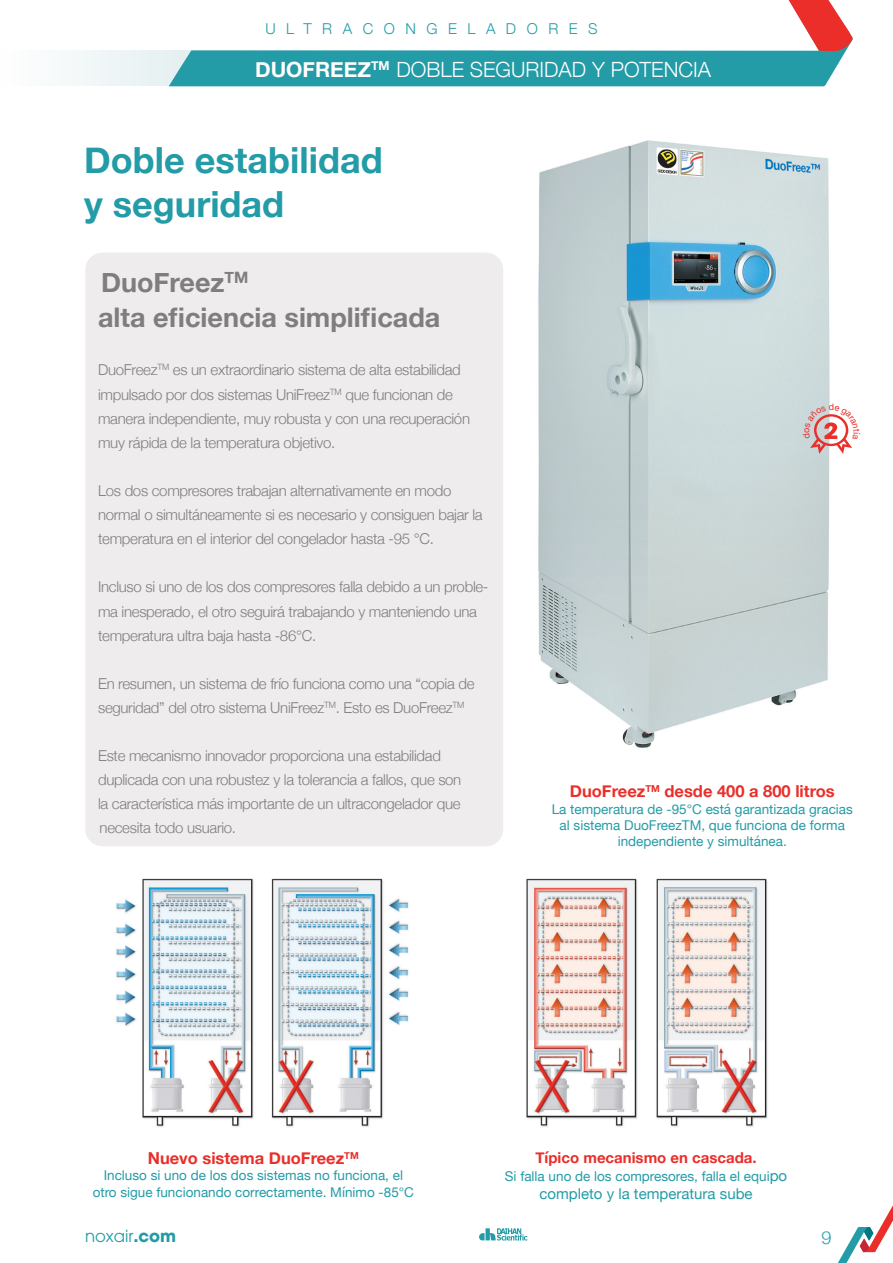
<style>
.page{position:relative;width:893px;height:1263px;background:#fff}
.page>*{position:absolute;margin:0;border:0;box-sizing:border-box;transform-origin:0 0}
.t1{font:700 36px/43.2px "Helvetica Neue";color:#239ca7}
.t2{font:700 27px/35.5px "Helvetica Neue";color:#7f7e7e}
.t3{font:300 21px "Helvetica Neue";color:#fff}
.t4{font:300 18px "Helvetica Neue";color:#239ca7}
.t5{font:700 16.5px "Helvetica Neue";color:#eb2e2a}
.t6{font:16.5px "ITC Avant Garde Pro";color:#239ca7}
.t7{font:300 15px/24.2px "Helvetica Neue";letter-spacing:-.02em;color:#7f7e7e}
.t8{font:15px "Helvetica Neue";color:#239ca7}
.t9{font:700 15px "Helvetica Neue";color:#eb2e2a}
.t10{font:300 15px "Helvetica Neue";letter-spacing:.7em;color:#239ca7}
.t11{font:13.5px/16.2px "Helvetica Neue";color:#239ca7;text-align:center}
.t12{font:9px "Helvetica Neue";color:#eb2e2a}
.s1{font-weight:700}
.s2{font-size:15px}
</style>
<div class="page">
<svg style="left:838px;top:1205px;width:55px;height:58px"></svg>
<svg style="left:479px;top:1228px;width:48px;height:13px"></svg>
<img style="left:538px;top:140px;width:292px;height:608px">
<img style="left:116px;top:878px;width:293px;height:249px">
<img style="left:526px;top:878px;width:242px;height:249px">
<hr style="left:0;top:51px;width:1px;height:35px;background:#d3e5e8">
<div style="left:1px;top:51px;width:492px;height:35px;background:#f2f7f8"></div>
<div style="left:169px;top:50px;width:677px;height:36px;background:#239ca7"></div>
<svg style="left:781px;top:0;width:72px;height:51px"></svg>
<div style="left:85px;top:253px;width:418px;height:593px;background:#eeecec;border-radius:17px"></div>
<svg style="left:803px;top:405px;width:49px;height:49px"></svg>
<p class="t10" style="left:265px;top:16px;width:334px">ULTRACONGELADORES</p>
<h3 class="t3" style="left:255px;top:52px;width:457px"><span class="s1">DUOFREEZ</span><sup>TM</sup> DOBLE SEGURIDAD Y POTENCIA</h3>
<h1 class="t1" style="left:84px;top:140px;width:300px">Doble estabilidad y seguridad</h1>
<h2 class="t2" style="left:98px;top:265px;width:344px">DuoFreez<sup>TM<br></sup>alta eficiencia simplificada</h2>
<p class="t7" style="left:98px;top:357px;width:373px">DuoFreez<sup>TM</sup> es un extraordinario sistema de alta estabilidad impulsado por dos sistemas UniFreez<sup>TM</sup> que funcionan de manera independiente, muy robusta y con una recuperación muy rápida de la temperatura objetivo.</p>
<p class="t7" style="left:98px;top:477px;width:386px">Los dos compresores trabajan alternativamente en modo normal o simultáneamente si es necesario y consiguen bajar la temperatura en el interior del congelador hasta -95 °C.</p>
<p class="t7" style="left:98px;top:574px;width:392px">Incluso si uno de los dos compresores falla debido a un proble&shy;ma inesperado, el otro seguirá trabajando y manteniendo una temperatura ultra baja hasta -86°C.</p>
<p class="t7" style="left:98px;top:670px;width:378px">En resumen, un sistema de frío funciona como una “copia de seguridad” del otro sistema UniFreez<sup>TM</sup>. Esto es DuoFreez<sup>TM</sup></p>
<p class="t7" style="left:98px;top:743px;width:365px">Este mecanismo innovador proporciona una estabilidad duplicada con una robustez y la tolerancia a fallos, que son la característica más importante de un ultracongelador que necesita todo usuario.</p>
<p class="t12" style="left:829px;top:400px;width:7px">d</p>
<p class="t5" style="left:570px;top:779px;width:266px">DuoFreez<sup>TM</sup> desde 400 a 800 litros</p>
<p class="t11" style="left:552px;top:801px;width:303px">La temperatura de -95°C está garantizada gracias al sistema DuoFreezTM, que funciona de forma independiente y simultánea.</p>
<p class="t5" style="left:148px;top:1145px;width:213px">Nuevo sistema DuoFreez<sup>TM</sup></p>
<p class="t11" style="left:93px;top:1168px;width:323px">Incluso si uno de los dos sistemas no funciona, el otro sigue funcionando correctamente. Mínimo -85°C</p>
<p class="t9" style="left:535px;top:1145px;width:223px">Típico mecanismo en cascada.</p>
<p class="t11" style="left:505px;top:1168px;width:284px">Si falla uno de los compresores, falla el equi<span class="s2">po</span></p>
<p class="t8" style="left:539px;top:1182px;width:215px">completo y la temperatura sube</p>
<p class="t6" style="left:85px;top:1226px;width:93px">noxair<span class="s1">.com</span></p>
<p class="t4" style="left:821px;top:1223px;width:12px">9</p>
</div>
